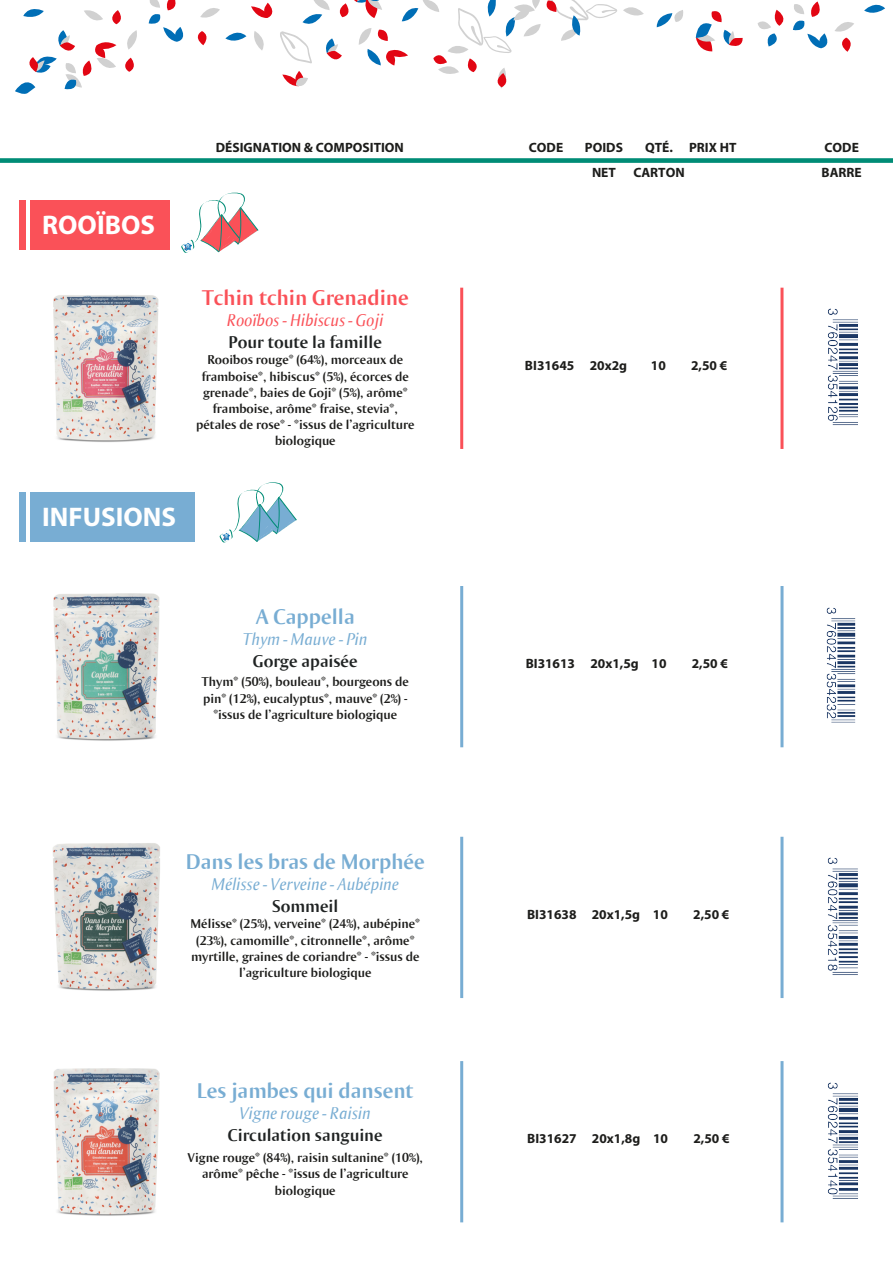
<style>
.page{position:relative;width:893px;height:1263px;background:#fff}
.page>*{position:absolute;margin:0;border:0;box-sizing:border-box;transform-origin:0 0}
.t1{font:700 27px "Myriad Pro";color:#fff}
.t2{font:700 22.5px "Ogirema";color:#78add3}
.t3{font:700 22.5px "Ogirema";color:#fa5158}
.t4{font:700 18px "Ogirema";color:#202323}
.t5{font:italic 18px "Ogirema";color:#78add3}
.t6{font:italic 18px "Ogirema";color:#fa5158}
.t7{font:700 13.5px/16.2px "Ogirema";color:#1d1d1b;text-align:center}
.t8{font:700 13.5px/25.2px "Myriad Pro";color:#1d1d1b;text-align:center}
</style>
<div class="page">
<div style="left:0;top:158px;width:893px;height:5px;background:#008c76"></div>
<svg style="left:623px;top:7px;width:21px;height:9px"></svg>
<svg style="left:657px;top:10px;width:26px;height:17px"></svg>
<svg style="left:696px;top:11px;width:47px;height:41px"></svg>
<svg style="left:148px;top:0;width:469px;height:88px"></svg>
<svg style="left:15px;top:9px;width:122px;height:85px"></svg>
<svg style="left:864px;top:4px;width:21px;height:9px"></svg>
<svg style="left:758px;top:1px;width:96px;height:51px"></svg>
<div style="left:19px;top:201px;width:6px;height:49px;background:#fa5158"></div>
<div style="left:31px;top:201px;width:139px;height:49px;background:#fa5158"></div>
<hr style="left:460px;top:288px;width:3px;height:161px;background:#fa5158">
<hr style="left:780px;top:288px;width:3px;height:161px;background:#fa5158">
<img style="left:828px;top:309px;width:30px;height:117px">
<svg style="left:181px;top:193px;width:77px;height:60px"></svg>
<div style="left:19px;top:492px;width:6px;height:49px;background:#78add3"></div>
<div style="left:31px;top:492px;width:164px;height:49px;background:#78add3"></div>
<hr style="left:460px;top:586px;width:3px;height:161px;background:#78add3">
<hr style="left:780px;top:586px;width:3px;height:161px;background:#78add3">
<img style="left:826px;top:607px;width:30px;height:116px">
<hr style="left:460px;top:837px;width:3px;height:161px;background:#78add3">
<hr style="left:780px;top:837px;width:3px;height:161px;background:#78add3">
<img style="left:827px;top:858px;width:31px;height:117px">
<hr style="left:460px;top:1061px;width:3px;height:161px;background:#78add3">
<hr style="left:780px;top:1061px;width:3px;height:161px;background:#78add3">
<img style="left:827px;top:1082px;width:31px;height:117px">
<svg style="left:219px;top:482px;width:78px;height:61px"></svg>
<img style="left:53px;top:295px;width:106px;height:147px">
<img style="left:53px;top:593px;width:107px;height:148px">
<img style="left:53px;top:843px;width:107px;height:148px">
<img style="left:53px;top:1068px;width:107px;height:148px">
<h1 class="t1" style="left:42px;top:207px;width:114px">ROOÏBOS</h1>
<p class="t8" style="left:216px;top:134px;width:190px">DÉSIGNATION &amp; COMPOSITION</p>
<p class="t8" style="left:529px;top:134px;width:36px">CODE</p>
<p class="t8" style="left:585px;top:134px;width:40px">POIDS<br>NET</p>
<p class="t8" style="left:633px;top:134px;width:53px">QTÉ.<br>CARTON</p>
<p class="t8" style="left:689px;top:134px;width:49px">PRIX HT</p>
<p class="t8" style="left:822px;top:134px;width:42px;text-align:left">CODE<br>BARRE</p>
<h2 class="t3" style="left:202px;top:284px;width:209px">Tchin tchin Grenadine</h2>
<h3 class="t6" style="left:227px;top:309px;width:158px">Rooïbos - Hibiscus - Goji</h3>
<h3 class="t4" style="left:229px;top:331px;width:155px">Pour toute la famille</h3>
<p class="t7" style="left:196px;top:352px;width:220px">Rooïbos rouge* (64%), morceaux de framboise*, hibiscus* (5%), écorces de grenade*, baies de Goji* (5%), arôme* framboise, arôme* fraise, stevia*, pétales de rose* - *issus de l’agriculture biologique</p>
<p class="t8" style="left:525px;top:352px;width:104px">BI31645 20x2g</p>
<p class="t8" style="left:651px;top:352px;width:16px">10</p>
<p class="t8" style="left:691px;top:352px;width:38px">2,50 €</p>
<h1 class="t1" style="left:42px;top:499px;width:135px">INFUSIONS</h1>
<h2 class="t2" style="left:256px;top:603px;width:101px">A Cappella</h2>
<h3 class="t5" style="left:243px;top:628px;width:126px">Thym - Mauve - Pin</h3>
<h3 class="t4" style="left:253px;top:650px;width:106px">Gorge apaisée</h3>
<p class="t7" style="left:202px;top:673px;width:209px">Thym* (50%), bouleau*, bourgeons de pin* (12%), eucalyptus*, mauve* (2%) - *issus de l’agriculture biologique</p>
<p class="t8" style="left:526px;top:650px;width:142px">BI31613 20x1,5g 10</p>
<p class="t8" style="left:692px;top:650px;width:38px">2,50 €</p>
<h2 class="t2" style="left:186px;top:848px;width:240px">Dans les bras de Morphée</h2>
<h3 class="t5" style="left:211px;top:873px;width:189px">Mélisse - Verveine - Aubépine</h3>
<h3 class="t4" style="left:272px;top:894px;width:68px">Sommeil</h3>
<p class="t7" style="left:190px;top:915px;width:231px">Mélisse* (25%), verveine* (24%), aubépine* (23%), camomille*, citronnelle*, arôme* myrtille, graines de coriandre* - *issus de l’agriculture biologique</p>
<h2 class="t2" style="left:197px;top:1077px;width:218px">Les jambes qui dansent</h2>
<h3 class="t5" style="left:240px;top:1102px;width:133px">Vigne rouge - Raisin</h3>
<h3 class="t4" style="left:228px;top:1124px;width:156px">Circulation sanguine</h3>
<p class="t7" style="left:188px;top:1149px;width:237px">Vigne rouge* (84%), raisin sultanine* (10%), arôme* pêche - *issus de l’agriculture biologique</p>
<p class="t8" style="left:527px;top:901px;width:142px">BI31638 20x1,5g 10</p>
<p class="t8" style="left:693px;top:901px;width:38px">2,50 €</p>
<p class="t8" style="left:527px;top:1125px;width:142px">BI31627 20x1,8g 10</p>
<p class="t8" style="left:693px;top:1125px;width:38px">2,50 €</p>
</div>
